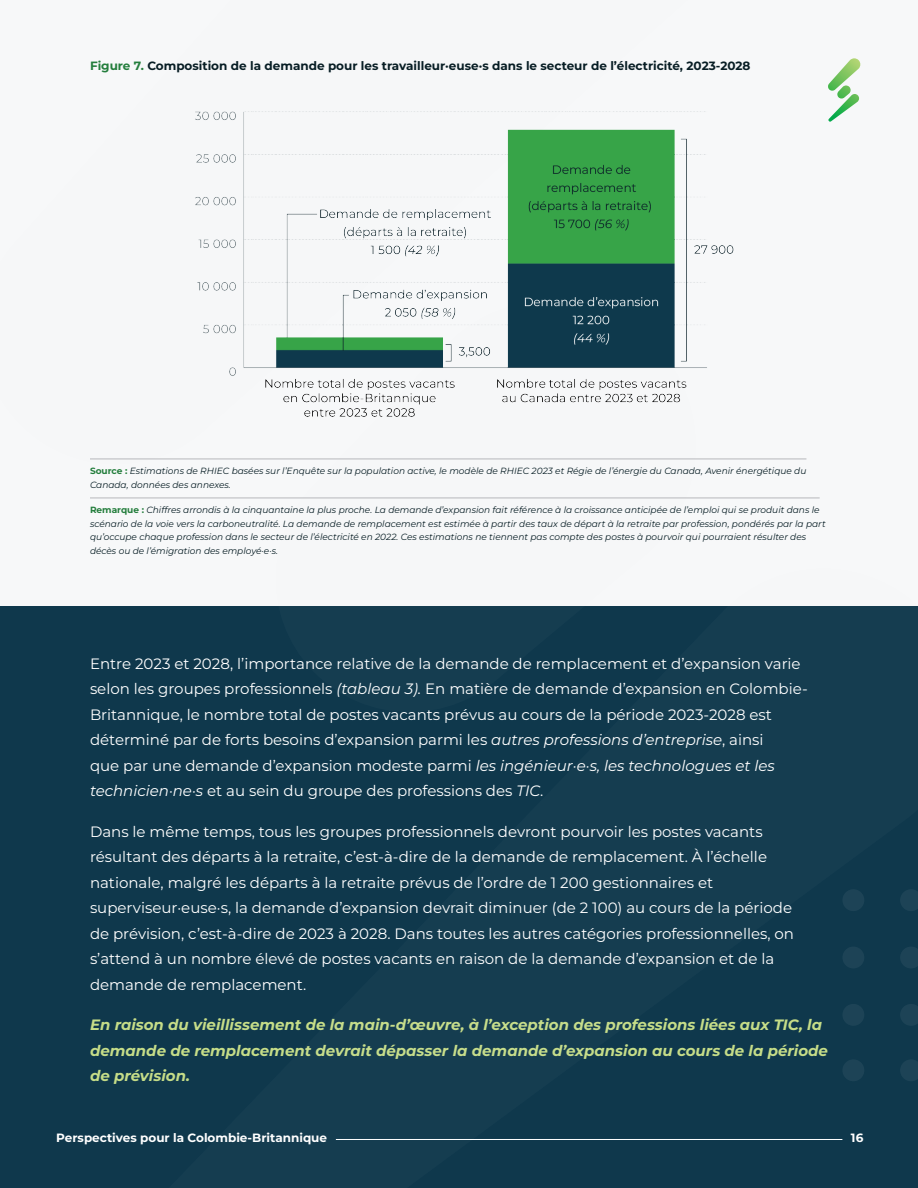
<style>
.page{position:relative;width:918px;height:1188px;background:#fff}
.page>*{position:absolute;margin:0;border:0;box-sizing:border-box;transform-origin:0 0}
.Body_Copy__Space_Before{font:15px/25.5px "Montserrat";color:#fff}
.Body_Copy__Space_Before-2{font:italic 700 15px/25.5px "Montserrat";color:#c6dd88}
.Title__Dark{font:700 12px "Montserrat";color:#081e25}
.t1{font:700 12px "Montserrat";color:#fff}
.Source_Note__Dark{font:italic 9px/13.5px "Montserrat";color:#081e25}
.s1{color:#247e3d}
.s2{font-weight:700;font-style:normal;color:#247e3d}
.s3{font-style:italic}
</style>
<div class="page">
<div style="left:90px;top:58px;width:771px;height:440px;background:#f6f7f8"></div>
<hr style="left:90px;top:459px;width:716px;height:1px;background:#b6b7bb">
<hr style="left:90px;top:498px;width:730px;height:1px;background:#b6b7bb">
<div style="left:0;top:606px;width:918px;height:582px;background:#0f384c"></div>
<img style="left:193px;top:105px;width:542px;height:318px">
<p class="Title__Dark" style="left:90px;top:58px;width:662px"><span class="s1">Figure 7.</span> Composition de la demande pour les travailleur·euse·s dans le secteur de l’électricité, 2023-2028</p>
<p class="Source_Note__Dark" style="left:90px;top:464px;width:718px"><span class="s2">Source :</span> Estimations de RHIEC basées sur l’Enquête sur la population active, le modèle de RHIEC 2023 et Régie de l’énergie du Canada, Avenir énergétique du<br>Canada, données des annexes.</p>
<p class="Source_Note__Dark" style="left:90px;top:503px;width:737px"><span class="s2">Remarque :</span> Chiffres arrondis à la cinquantaine la plus proche. La demande d’expansion fait référence à la croissance anticipée de l’emploi qui se produit dans le scénario de la voie vers la carboneutralité. La demande de remplacement est estimée à partir des taux de départ à la retraite par profession, pondérés par la part qu’occupe chaque profession dans le secteur de l’électricité en 2022. Ces estimations ne tiennent pas compte des postes à pourvoir qui pourraient résulter des décès ou de l’émigration des employé·e·s.</p>
<p class="Body_Copy__Space_Before" style="left:90px;top:650px;width:719px">Entre 2023 et 2028, l’importance relative de la demande de remplacement et d’expansion varie selon les groupes professionnels <span class="s3">(tableau 3).</span> En matière de demande d’expansion en Colombie-Britannique, le nombre total de postes vacants prévus au cours de la période 2023-2028 est déterminé par de forts besoins d’expansion parmi les <span class="s3">autres professions d’entreprise</span>, ainsi<br>que par une demande d’expansion modeste parmi <span class="s3">les ingénieur·e·s, les technologues et les technicien·ne·s</span> et au sein du groupe des professions des <span class="s3">TIC</span>.</p>
<p class="Body_Copy__Space_Before" style="left:90px;top:818px;width:706px">Dans le même temps, tous les groupes professionnels devront pourvoir les postes vacants résultant des départs à la retraite, c’est-à-dire de la demande de remplacement. À l’échelle nationale, malgré les départs à la retraite prévus de l’ordre de 1 200 gestionnaires et superviseur·euse·s, la demande d’expansion devrait diminuer (de 2 100) au cours de la période de prévision, c’est-à-dire de 2023 à 2028. Dans toutes les autres catégories professionnelles, on s’attend à un nombre élevé de postes vacants en raison de la demande d’expansion et de la demande de remplacement.</p>
<p class="Body_Copy__Space_Before-2" style="left:90px;top:1012px;width:739px">En raison du vieillissement de la main-d’œuvre, à l’exception des professions liées aux TIC, la demande de remplacement devrait dépasser la demande d’expansion au cours de la période de prévision.</p>
<p class="t1" style="left:56px;top:1130px;width:272px">Perspectives pour la Colombie-Britannique</p>
<p class="t1" style="left:851px;top:1130px;width:14px">16</p>
</div>
